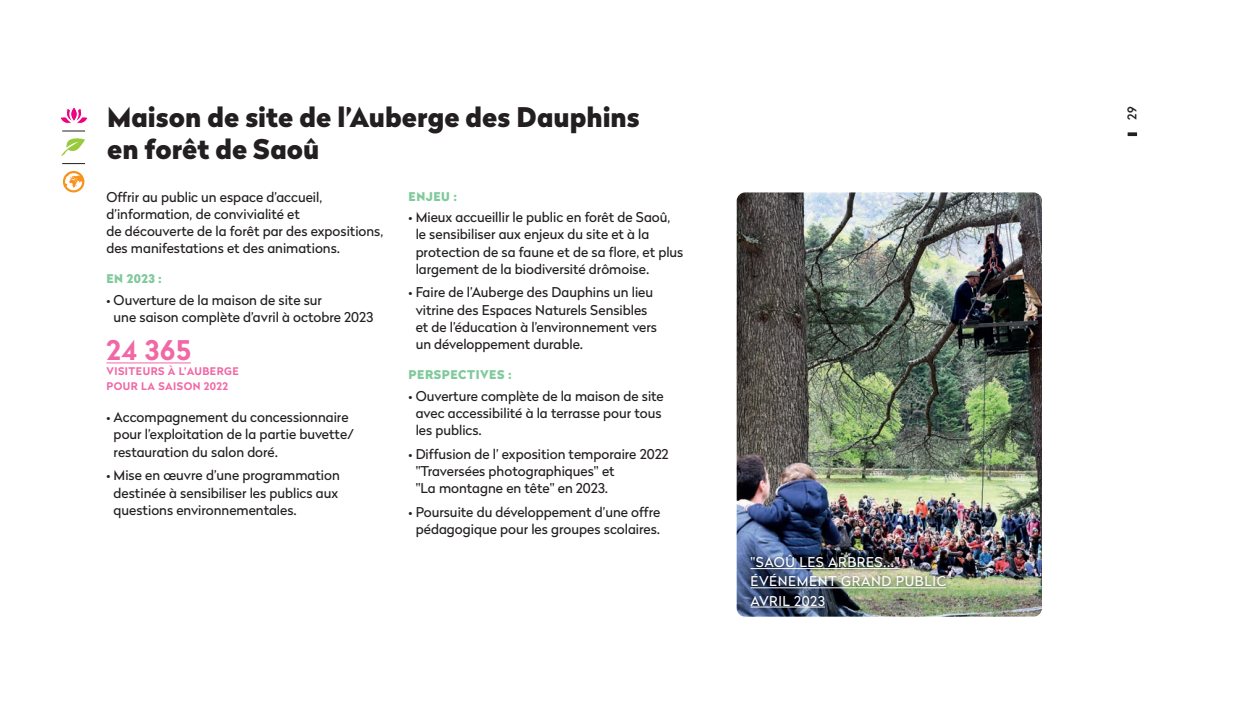
<style>
.page{position:relative;width:1234px;height:723px;background:#fff}
.page>*{position:absolute;margin:0;border:0;box-sizing:border-box;transform-origin:0 0}
.t1{font:900 27px/32.4px "Radikal";color:#231f20}
.t2{font:700 27px "Radikal";color:#f168a6}
.t3{font:13.5px/17.2px "Radikal";color:#231f20}
.t4{font:13.5px/19.2px "Radikal";letter-spacing:.045em;color:#fff}
.t5{font:900 12px "Radikal";letter-spacing:.045em;color:#80ca9c}
.t6{font:500 12px "Radikal";color:#231f20}
.t7{font:700 10.5px/15px "Radikal";letter-spacing:.045em;color:#f168a6}
</style>
<div class="page">
<svg style="left:1127px;top:132px;width:9px;height:4px"></svg>
<hr style="left:106px;top:363px;width:85px;height:1px;background:#f168a6">
<svg style="left:60px;top:107px;width:28px;height:17px"></svg>
<svg style="left:63px;top:171px;width:21px;height:21px"></svg>
<svg style="left:61px;top:131px;width:24px;height:26px"></svg>
<svg style="left:62px;top:163px;width:23px;height:1px"></svg>
<img style="left:736px;top:192px;width:305px;height:425px">
<img style="left:746px;top:550px;width:204px;height:62px">
<hr style="left:750px;top:568px;width:149px;height:1px;background:#fff">
<hr style="left:750px;top:587px;width:195px;height:1px;background:#fff">
<hr style="left:750px;top:607px;width:74px;height:1px;background:#fff">
<h1 class="t1" style="left:107px;top:99px;width:534px">Maison de site de l’Auberge des Dauphins en forêt de Saoû</h1>
<p class="t3" style="left:106px;top:187px;width:278px">Offrir au public un espace d’accueil, d’information, de convivialité et<br>de découverte de la forêt par des expositions, des manifestations et des animations.</p>
<p class="t5" style="left:106px;top:270px;width:57px">EN 2023 :</p>
<p class="t3" style="left:114px;top:291px;width:261px;text-indent:-7px">• Ouverture de la maison de site sur<br>une saison complète d’avril à octobre 2023</p>
<h1 class="t2" style="left:106px;top:331px;width:86px">24 365</h1>
<p class="t7" style="left:106px;top:363px;width:134px">VISITEURS À L'AUBERGE<br>POUR LA SAISON 2022</p>
<p class="t3" style="left:114px;top:408px;width:242px;text-indent:-7px">• Accompagnement du concessionnaire pour l’exploitation de la partie buvette/ restauration du salon doré.</p>
<p class="t3" style="left:114px;top:466px;width:228px;text-indent:-7px">• Mise en œuvre d’une programmation destinée à sensibiliser les publics aux questions environnementales.</p>
<p class="t5" style="left:408px;top:187px;width:50px">ENJEU :</p>
<p class="t3" style="left:415px;top:208px;width:269px;text-indent:-7px">• Mieux accueillir le public en forêt de Saoû, le sensibiliser aux enjeux du site et à la protection de sa faune et de sa flore, et plus largement de la biodiversité drômoise.</p>
<p class="t3" style="left:415px;top:283px;width:243px;text-indent:-7px">• Faire de l’Auberge des Dauphins un lieu vitrine des Espaces Naturels Sensibles et de l’éducation à l’environnement vers un développement durable.</p>
<p class="t5" style="left:408px;top:366px;width:105px">PERSPECTIVES :</p>
<p class="t3" style="left:415px;top:386px;width:249px;text-indent:-7px">• Ouverture complète de la maison de site avec accessibilité à la terrasse pour tous les publics.</p>
<p class="t3" style="left:415px;top:444px;width:254px;text-indent:-7px">• Diffusion de l’ exposition temporaire 2022 "Traversées photographiques" et<br>"La montagne en tête" en 2023.</p>
<p class="t3" style="left:408px;top:503px;width:253px;text-align:center">• Poursuite du développement d’une offre pédagogique pour les groupes scolaires.</p>
<p class="t4" style="left:750px;top:552px;width:197px">"SAOÛ LES ARBRES..."<br>ÉVÉNEMENT GRAND PUBLIC<br>AVRIL 2023</p>
<p class="t6" style="left:1123px;top:120px;width:15px;rotate:-90deg">29</p>
</div>
